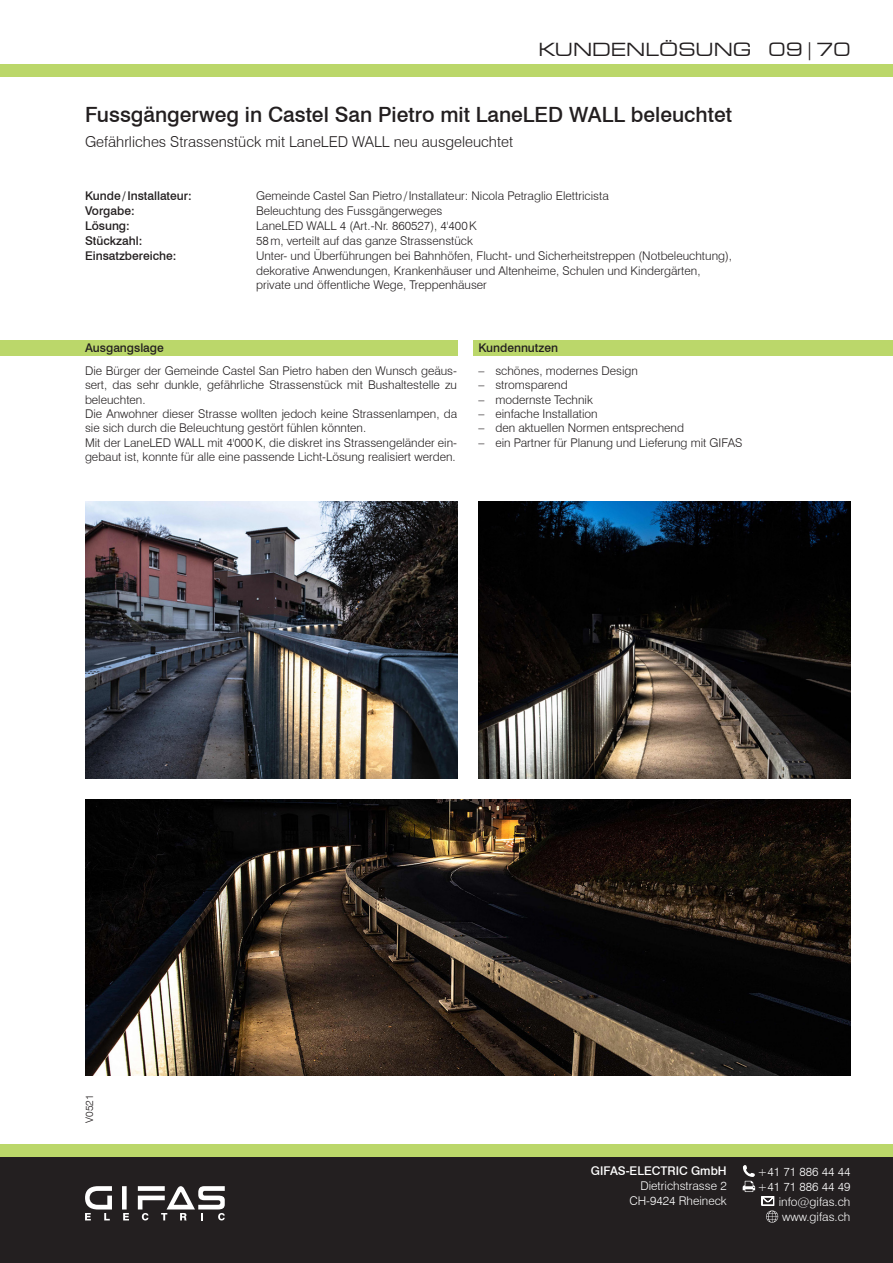
<style>
.page{position:relative;width:893px;height:1263px;background:#fff}
.page>*{position:absolute;margin:0;border:0;box-sizing:border-box;transform-origin:0 0}
.t1{font:500 21px "Swiss 721 BT";color:#231f20}
.t2{font:expanded 18px "Square 721 BT";color:#231f20}
.t3{font:300 15px "Swiss 721 BT";color:#231f20}
.t4{font:300 12px/14.4px "Swiss 721 BT";color:#231f20}
.t5{font:500 12px "Swiss 721 BT";color:#231f20}
.t6{font:300 12px/15px "Swiss 721 BT";color:#fff;text-align:right}
.t7{font:500 12px "Swiss 721 BT";color:#fff}
.t8{font:300 10.5px "Swiss 721 BT";color:#231f20}
</style>
<div class="page">
<div style="left:0;top:1157px;width:893px;height:106px;background:#231f20"></div>
<div style="left:0;top:1144px;width:893px;height:13px;background:#bbd76a"></div>
<div style="left:0;top:64px;width:893px;height:13px;background:#bbd76a"></div>
<div style="left:122px;top:1186px;width:5px;height:23px;background:#fff"></div>
<svg style="left:85px;top:1186px;width:27px;height:34px"></svg>
<svg style="left:123px;top:1213px;width:6px;height:7px"></svg>
<svg style="left:138px;top:1186px;width:87px;height:34px"></svg>
<svg style="left:743px;top:1165px;width:12px;height:27px"></svg>
<svg style="left:762px;top:1196px;width:16px;height:26px"></svg>
<div style="left:0;top:340px;width:457px;height:16px;background:#bbd76a"></div>
<div style="left:473px;top:340px;width:420px;height:16px;background:#bbd76a"></div>
<img style="left:478px;top:502px;width:372px;height:276px">
<img style="left:85px;top:502px;width:372px;height:276px">
<img style="left:85px;top:799px;width:765px;height:277px">
<h2 class="t2" style="left:538px;top:39px;width:314px">KUNDENLÖSUNG 09|70</h2>
<p class="t1" style="left:85px;top:102px;width:648px">Fussgängerweg in Castel San Pietro mit LaneLED WALL beleuchtet</p>
<p class="t3" style="left:85px;top:133px;width:430px">Gefährliches Strassenstück mit LaneLED WALL neu ausgeleuchtet</p>
<p class="t5" style="left:85px;top:189px;width:108px">Kunde/Installateur:</p>
<p class="t4" style="left:256px;top:189px;width:354px">Gemeinde Castel San Pietro/Installateur: Nicola Petraglio Elettricista</p>
<p class="t5" style="left:85px;top:204px;width:51px">Vorgabe:</p>
<p class="t4" style="left:256px;top:204px;width:188px">Beleuchtung des Fussgängerweges</p>
<p class="t5" style="left:85px;top:219px;width:46px">Lösung:</p>
<p class="t4" style="left:256px;top:219px;width:222px">LaneLED WALL 4 (Art.-Nr. 860527), 4'400K</p>
<p class="t5" style="left:85px;top:234px;width:59px">Stückzahl:</p>
<p class="t4" style="left:256px;top:234px;width:218px">58m, verteilt auf das ganze Strassenstück</p>
<p class="t5" style="left:85px;top:249px;width:93px">Einsatzbereiche:</p>
<p class="t4" style="left:256px;top:249px;width:478px">Unter- und Überführungen bei Bahnhöfen, Flucht- und Sicherheitstreppen (Notbeleuchtung), dekorative Anwendungen, Krankenhäuser und Altenheime, Schulen und Kindergärten,</p>
<p class="t4" style="left:256px;top:278px;width:232px">private und öffentliche Wege, Treppenhäuser</p>
<p class="t5" style="left:85px;top:340px;width:80px">Ausgangslage</p>
<p class="t4" style="left:85px;top:363px;width:374px;text-align:justify">Die Bürger der Gemeinde Castel San Pietro haben den Wunsch geäus&shy;sert, das sehr dunkle, gefährliche Strassenstück mit Bushaltestelle zu beleuchten.</p>
<p class="t4" style="left:85px;top:406px;width:374px">Die Anwohner dieser Strasse wollten jedoch keine Strassenlampen, da sie sich durch die Beleuchtung gestört fühlen könnten.</p>
<p class="t4" style="left:85px;top:435px;width:374px">Mit der LaneLED WALL mit 4'000K, die diskret ins Strassengeländer ein&shy;gebaut ist, konnte für alle eine passende Licht-Lösung realisiert werden.</p>
<p class="t5" style="left:478px;top:340px;width:81px">Kundennutzen</p>
<p class="t4" style="left:478px;top:363px;width:161px">– schönes, modernes Design</p>
<p class="t4" style="left:478px;top:378px;width:91px">– stromsparend</p>
<p class="t4" style="left:478px;top:392px;width:116px">– modernste Technik</p>
<p class="t4" style="left:478px;top:406px;width:121px">– einfache Installation</p>
<p class="t4" style="left:478px;top:421px;width:207px">– den aktuellen Normen entsprechend</p>
<p class="t4" style="left:478px;top:435px;width:266px">– ein Partner für Planung und Lieferung mit GIFAS</p>
<p class="t8" style="left:83px;top:1123px;width:30px;rotate:-90deg">V0521</p>
<p class="t7" style="left:591px;top:1164px;width:137px">GIFAS-ELECTRIC GmbH</p>
<p class="t6" style="left:629px;top:1178px;width:99px">Dietrichstrasse 2<br>CH-9424 Rheineck</p>
<p class="t6" style="left:757px;top:1164px;width:95px">+41 71 886 44 44 +41 71 886 44 49 info@gifas.ch www.gifas.ch</p>
</div>
